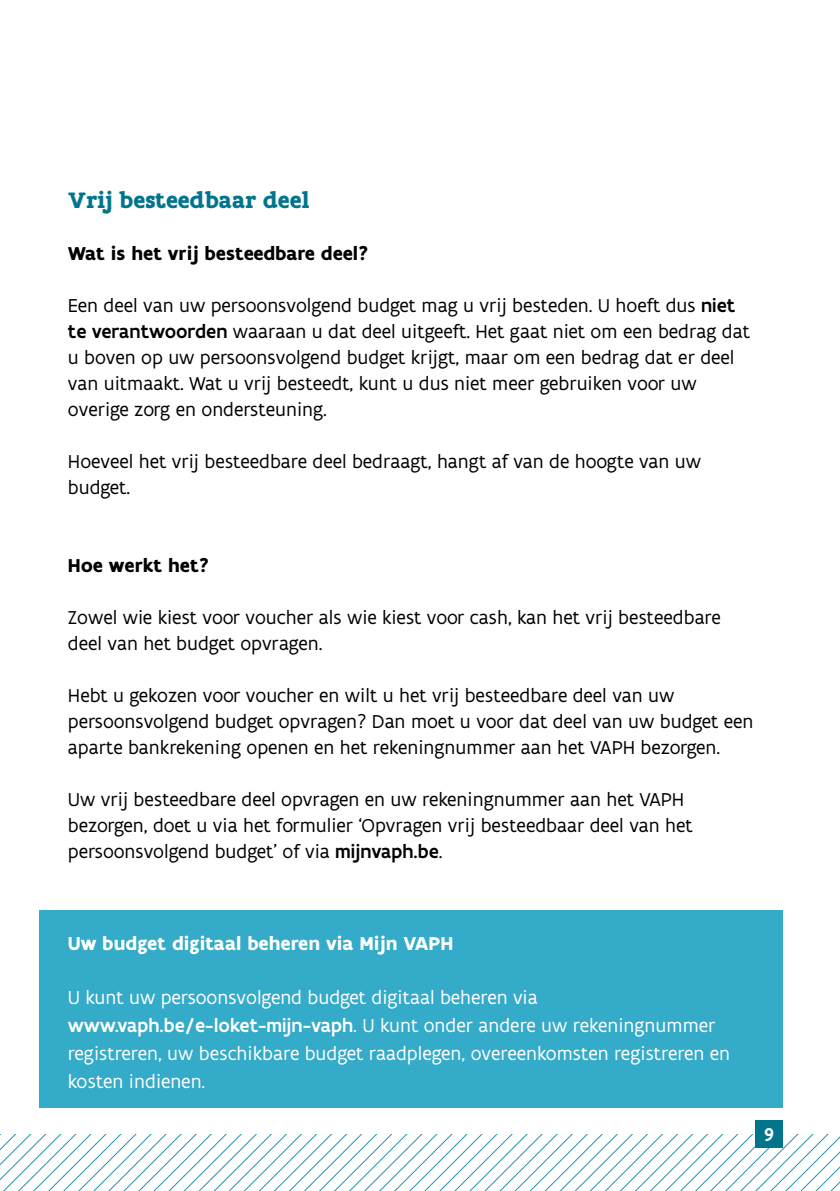
<style>
.page{position:relative;width:840px;height:1191px;background:#fff}
.page>*{position:absolute;margin:0;border:0;box-sizing:border-box;transform-origin:0 0}
.t1{font:700 24px "Flanders Art Serif";color:#00758c}
.t2{font:20px/26px "Flanders Art Sans";color:#000}
.kadertekst_wit{font:20px/28px "Flanders Art Sans";color:#fff}
.t3{font:700 20px "Flanders Art Sans";color:#000}
.bodycopy{font:700 20px "Flanders Art Sans";color:#fff}
.t4{font:500 19.8px "Flanders Art Sans";color:#fff}
.s1{font-weight:500}
</style>
<div class="page">
<div style="left:39px;top:910px;width:743px;height:197px;background:#34abc9"></div>
<svg style="left:0;top:1134px;width:839px;height:57px"></svg>
<div style="left:755px;top:1120px;width:27px;height:28px;background:#00758c"></div>
<p class="t1" style="left:68px;top:185px;width:243px">Vrij besteedbaar deel</p>
<p class="t3" style="left:68px;top:241px;width:302px">Wat is het vrij besteedbare deel?</p>
<p class="t2" style="left:68px;top:292px;width:683px">Een deel van uw persoonsvolgend budget mag u vrij besteden. U hoeft dus <span class="s1">niet te verantwoorden</span> waaraan u dat deel uitgeeft. Het gaat niet om een bedrag dat u boven op uw persoonsvolgend budget krijgt, maar om een bedrag dat er deel van uitmaakt. Wat u vrij besteedt, kunt u dus niet meer gebruiken voor uw overige zorg en ondersteuning.</p>
<p class="t2" style="left:68px;top:448px;width:634px">Hoeveel het vrij besteedbare deel bedraagt, hangt af van de hoogte van uw budget.</p>
<p class="t3" style="left:68px;top:553px;width:143px">Hoe werkt het?</p>
<p class="t2" style="left:68px;top:604px;width:654px">Zowel wie kiest voor voucher als wie kiest voor cash, kan het vrij besteedbare deel van het budget opvragen.</p>
<p class="t2" style="left:68px;top:682px;width:686px">Hebt u gekozen voor voucher en wilt u het vrij besteedbare deel van uw persoonsvolgend budget opvragen? Dan moet u voor dat deel van uw budget een aparte bankrekening openen en het rekeningnummer aan het VAPH bezorgen.</p>
<p class="t2" style="left:68px;top:786px;width:626px">Uw vrij besteedbare deel opvragen en uw rekeningnummer aan het VAPH bezorgen, doet u via het formulier ‘Opvragen vrij besteedbaar deel van het persoonsvolgend budget’ of via <span class="s1">mijnvaph.be</span>.</p>
<p class="bodycopy" style="left:68px;top:931px;width:387px">Uw budget digitaal beheren via Mijn VAPH</p>
<p class="kadertekst_wit" style="left:68px;top:983px;width:663px">U kunt uw persoonsvolgend budget digitaal beheren via <span class="s1">www.vaph.be/e-loket-mijn-vaph</span>. U kunt onder andere uw rekeningnummer registreren, uw beschikbare budget raadplegen, overeenkomsten registreren en kosten indienen.</p>
<p class="t4" style="left:763px;top:1121px;width:11px">9</p>
</div>
